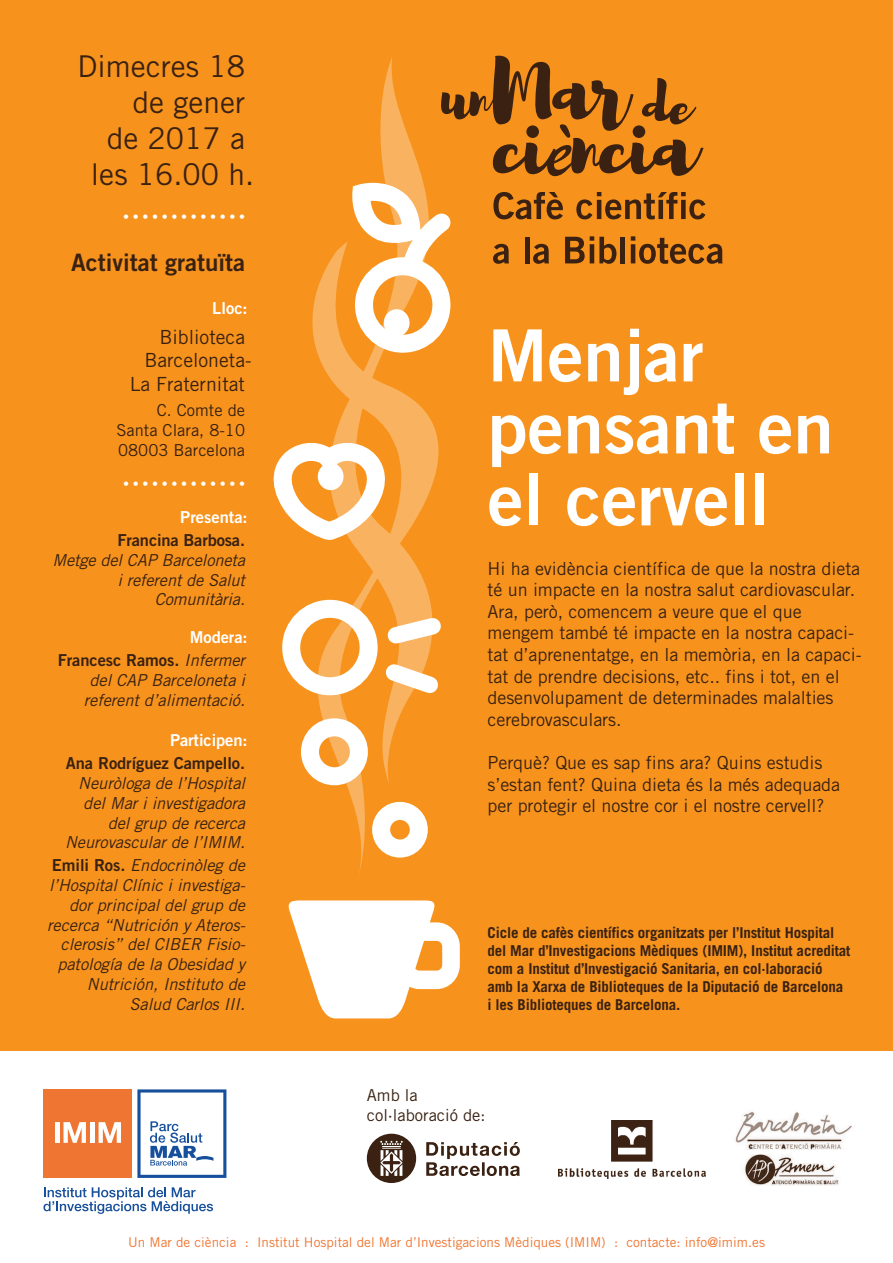
<style>
.page{position:relative;width:893px;height:1263px;background:#fff}
.page>*{position:absolute;margin:0;border:0;box-sizing:border-box;transform-origin:0 0}
.t1{font:72px/72px "Trade Gothic Bold Two";color:#fff}
.t2{font:30px "Trade Gothic";color:#3a2111}
.t3{font:24px "Trade Gothic Bold Two";color:#3a2111}
.t4{font:19.5px "Trade Gothic";color:#3a2111}
.t5{font:18px/21.6px "Trade Gothic";letter-spacing:-.005em;color:#3a2111}
.t6{font:italic 16.5px/19.8px "Trade Gothic";letter-spacing:-.005em;color:#3a2111;text-align:right}
.t7{font:16.5px/22.8px "Trade Gothic Bold Two";letter-spacing:-.005em;color:#3a2111;text-align:right}
.t8{font:16.5px/19.8px "Trade Gothic";color:#3a2111;text-align:justify}
.t9{font:16.5px "Trade Gothic Bold Two";color:#fff}
.t10{font:700 15px/18px "Trade Gothic";letter-spacing:-.01em;color:#3a2111}
.t11{font:13.5px "Trade Gothic";color:#ef7632}
.t12{font:12px "Trade Gothic";color:#fff}
.s1{color:#fff}
.s2{font-family:"Trade Gothic";font-style:italic}
.s3{font-family:"Trade Gothic Bold Two";font-style:normal}
</style>
<div class="page">
<img style="left:559px;top:1120px;width:146px;height:58px">
<div style="left:0;top:0;width:893px;height:1051px;background:#f7931d"></div>
<svg style="left:312px;top:245px;width:126px;height:628px"></svg>
<svg style="left:288px;top:900px;width:172px;height:118px"></svg>
<div style="left:355px;top:257px;width:95px;height:96px;border:18px solid #fff;border-radius:50%"></div>
<svg style="left:273px;top:440px;width:121px;height:109px"></svg>
<div style="left:282px;top:600px;width:96px;height:95px;border:18px solid #fff;border-radius:50%"></div>
<div style="left:301px;top:718px;width:67px;height:67px;border:18px solid #fff;border-radius:50%"></div>
<div style="left:372px;top:802px;width:56px;height:55px;border:18px solid #fff;border-radius:50%"></div>
<div style="left:384px;top:309px;width:26px;height:27px;background:#fff;border-radius:50%"></div>
<div style="left:318px;top:463px;width:26px;height:27px;background:#fff;border-radius:50%"></div>
<svg style="left:373px;top:606px;width:68px;height:100px"></svg>
<svg style="left:43px;top:1187px;width:170px;height:27px"></svg>
<svg style="left:137px;top:1089px;width:89px;height:89px"></svg>
<div style="left:43px;top:1089px;width:89px;height:89px;background:#ef7632"></div>
<hr style="left:55px;top:1122px;width:4px;height:21px;background:#fff">
<svg style="left:64px;top:1122px;width:22px;height:21px"></svg>
<div style="left:90px;top:1122px;width:5px;height:21px;background:#fff"></div>
<svg style="left:99px;top:1122px;width:22px;height:21px"></svg>
<svg style="left:426px;top:1142px;width:94px;height:34px"></svg>
<svg style="left:367px;top:1134px;width:49px;height:49px"></svg>
<svg style="left:343px;top:55px;width:380px;height:231px"></svg>
<img style="left:735px;top:1112px;width:117px;height:74px">
<h2 class="t2" style="left:78px;top:49px;width:169px">Dimecres 18</h2>
<h2 class="t2" style="left:133px;top:85px;width:114px">de gener</h2>
<h2 class="t2" style="left:107px;top:121px;width:140px">de 2017 a</h2>
<h2 class="t2" style="left:91px;top:157px;width:165px">les 16.00 h.</h2>
<p class="t12" style="left:123px;top:209px;width:123px">• • • • • • • • • • • • •</p>
<h3 class="t3" style="left:71px;top:247px;width:175px">Activitat gratuïta</h3>
<p class="t9" style="left:212px;top:298px;width:37px">Lloc:</p>
<p class="t4" style="left:159px;top:325px;width:87px">Biblioteca</p>
<p class="t4" style="left:144px;top:348px;width:109px">Barceloneta-</p>
<p class="t4" style="left:130px;top:372px;width:117px">La Fraternitat</p>
<p class="t8" style="left:116px;top:400px;width:130px;text-indent:40px">C. Comte de Santa Clara, 8-10<br>08003 Barcelona</p>
<p class="t12" style="left:123px;top:477px;width:123px">• • • • • • • • • • • • •</p>
<p class="t9" style="left:180px;top:507px;width:69px">Presenta:</p>
<p class="t7" style="left:118px;top:528px;width:129px">Francina Barbosa.</p>
<p class="t6" style="left:52px;top:550px;width:194px">Metge del CAP Barceloneta i referent de Salut<br>Comunitària.</p>
<p class="t7" style="left:58px;top:626px;width:191px"><span class="s1">Modera:<br></span>Francesc Ramos. <span class="s2">Infermer</span></p>
<p class="t6" style="left:84px;top:670px;width:163px;text-align:center">del CAP Barceloneta i referent d’alimentació.</p>
<p class="t9" style="left:170px;top:730px;width:79px">Participen:</p>
<p class="t7" style="left:66px;top:752px;width:181px">Ana Rodríguez Campello.</p>
<p class="t6" style="left:65px;top:773px;width:182px">Neuròloga de l’Hospital del Mar i investigadora del grup de recerca<br>Neurovascular de l’IMIM.</p>
<p class="t6" style="left:47px;top:855px;width:200px"><span class="s3">Emili Ros.</span> Endocrinòleg de l’Hospital Clínic i investiga&shy;dor principal del grup de recerca “Nutrición y Ateros&shy;clerosis” del CIBER Fisio&shy;patología de la Obesidad y<br>Nutrición, Instituto de<br>Salud Carlos III.</p>
<h1 class="t1" style="left:488px;top:318px;width:348px">Menjar pensant en el cervell</h1>
<p class="t5" style="left:488px;top:557px;width:376px">Hi ha evidència científica de que la nostra dieta té un impacte en la nostra salut cardiovascular.<br>Ara, però, comencem a veure que el que mengem també té impacte en la nostra capaci&shy;tat d’aprenentatge, en la memòria, en la capaci&shy;tat de prendre decisions, etc.. fins i tot, en el desenvolupament de determinades malalties cerebrovasculars.</p>
<p class="t5" style="left:488px;top:752px;width:354px">Perquè? Que es sap fins ara? Quins estudis s’estan fent? Quina dieta és la més adequada per protegir el nostre cor i el nostre cervell?</p>
<p class="t10" style="left:488px;top:923px;width:364px">Cicle de cafès científics organitzats per l’Institut Hospital del Mar d’Investigacions Mèdiques (IMIM), Institut acreditat com a Institut d’Investigació Sanitaria, en col·laboració amb la Xarxa de Biblioteques de la Diputació de Barcelona i les Biblioteques de Barcelona.</p>
<p class="t8" style="left:367px;top:1085px;width:120px">Amb la col·laboració de:</p>
<p class="t11" style="left:128px;top:1234px;width:638px">Un Mar de ciència : Institut Hospital del Mar d’Investigacions Mèdiques (IMIM) : contacte: info@imim.es</p>
</div>
